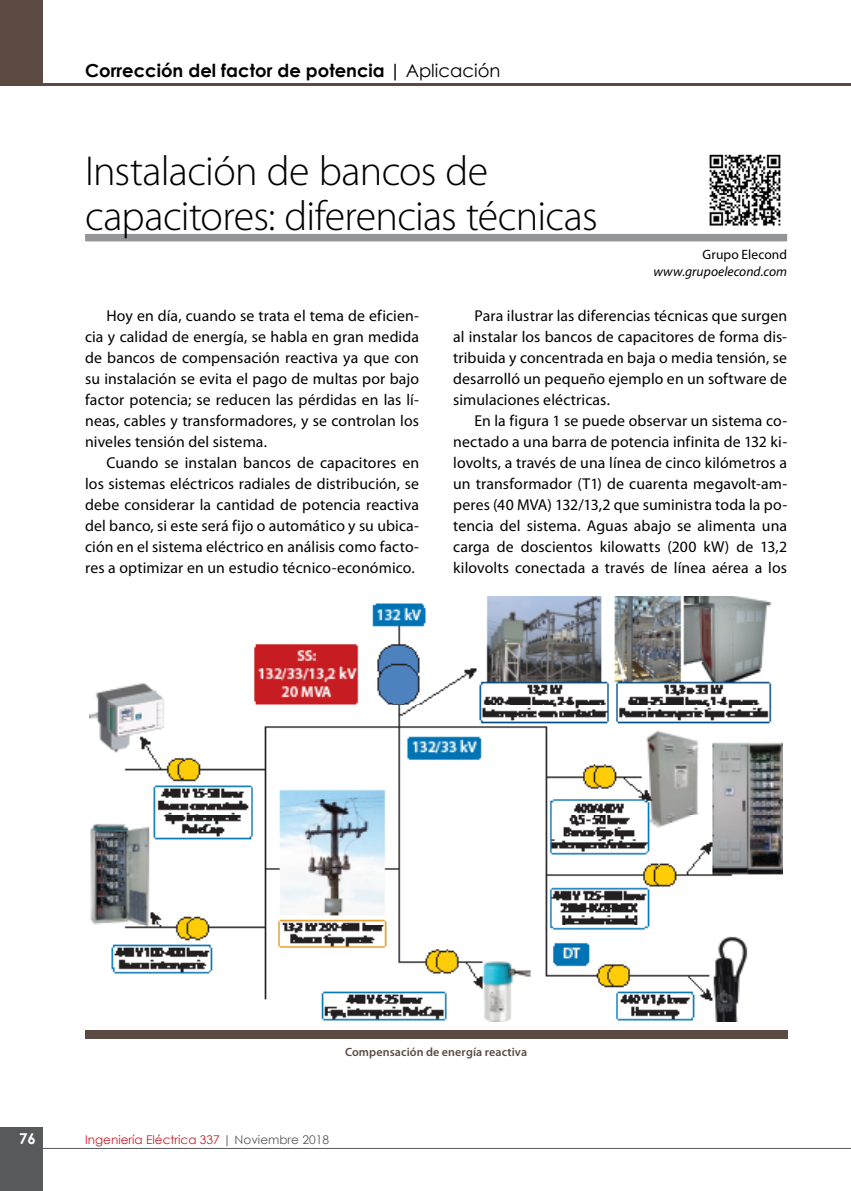
<style>
.page{position:relative;width:851px;height:1191px;background:#fff}
.page>*{position:absolute;margin:0;border:0;box-sizing:border-box;transform-origin:0 0}
.t1{font:300 42px/45px "Myriad Pro";letter-spacing:-.02em;color:#000}
.t2{font:700 18px "Century Gothic";color:#000}
.t3{font:15.75px/21px "Myriad Pro";letter-spacing:.01em;color:#000;text-align:justify}
.t4{font:700 15px "Century Gothic";color:#fff}
.t5{font:italic 13.5px "Myriad Pro";letter-spacing:.005em;color:#000}
.t6{font:13.5px "Myriad Pro";letter-spacing:.005em;color:#000}
.t7{font:12px "Century Gothic";color:#c61d23}
.t8{font:600 12px "Myriad Pro";letter-spacing:.01em;color:#5a4a42}
.s1{font-weight:400}
.s2{color:#58595b}
</style>
<div class="page">
<div style="left:0;top:1127px;width:43px;height:64px;background:#58595b"></div>
<hr style="left:0;top:1148px;width:850px;height:1px;background:#58595b">
<div style="left:0;top:0;width:43px;height:85px;background:#5a4a42"></div>
<hr style="left:0;top:83px;width:850px;height:2px;background:#5a4a42">
<div style="left:85px;top:234px;width:702px;height:7px;background:#939598"></div>
<img style="left:89px;top:596px;width:693px;height:425px">
<div style="left:85px;top:1030px;width:702px;height:8px;background:#5a4a42"></div>
<img style="left:709px;top:154px;width:72px;height:72px">
<p class="t2" style="left:85px;top:56px;width:417px">Corrección del factor de potencia | <span class="s1">Aplicación</span></p>
<h1 class="t1" style="left:85px;top:149px;width:514px">Instalación de bancos de capacitores: diferencias técnicas</h1>
<p class="t3" style="left:85px;top:305px;width:335px;text-indent:21px">Hoy en día, cuando se trata el tema de eficien&shy;cia y calidad de energía, se habla en gran medida de bancos de compensación reactiva ya que con su instalación se evita el pago de multas por bajo factor potencia; se reducen las pérdidas en las lí&shy;neas, cables y transformadores, y se controlan los niveles tensión del sistema.</p>
<p class="t3" style="left:85px;top:452px;width:335px;text-indent:21px">Cuando se instalan bancos de capacitores en los sistemas eléctricos radiales de distribución, se debe considerar la cantidad de potencia reactiva del banco, si este será fijo o automático y su ubica&shy;ción en el sistema eléctrico en análisis como facto&shy;res a optimizar en un estudio técnico-económico.</p>
<p class="t6" style="left:702px;top:246px;width:86px">Grupo Elecond</p>
<p class="t5" style="left:653px;top:263px;width:135px">www.grupoelecond.com</p>
<p class="t3" style="left:453px;top:305px;width:335px;text-indent:21px">Para ilustrar las diferencias técnicas que surgen al instalar los bancos de capacitores de forma dis&shy;tribuida y concentrada en baja o media tensión, se desarrolló un pequeño ejemplo en un software de simulaciones eléctricas.</p>
<p class="t3" style="left:453px;top:410px;width:335px;text-indent:21px">En la figura 1 se puede observar un sistema co&shy;nectado a una barra de potencia infinita de 132 ki&shy;lovolts, a través de una línea de cinco kilómetros a un transformador (T1) de cuarenta megavolt-am&shy;peres (40 MVA) 132/13,2 que suministra toda la po&shy;tencia del sistema. Aguas abajo se alimenta una carga de doscientos kilowatts (200 kW) de 13,2 kilovolts conectada a través de línea aérea a los</p>
<p class="t8" style="left:345px;top:1044px;width:184px">Compensación de energía reactiva</p>
<p class="t4" style="left:19px;top:1127px;width:18px">76</p>
<p class="t7" style="left:85px;top:1131px;width:245px">Ingeniería Eléctrica 337 <span class="s2">| Noviembre 2018</span></p>
</div>
